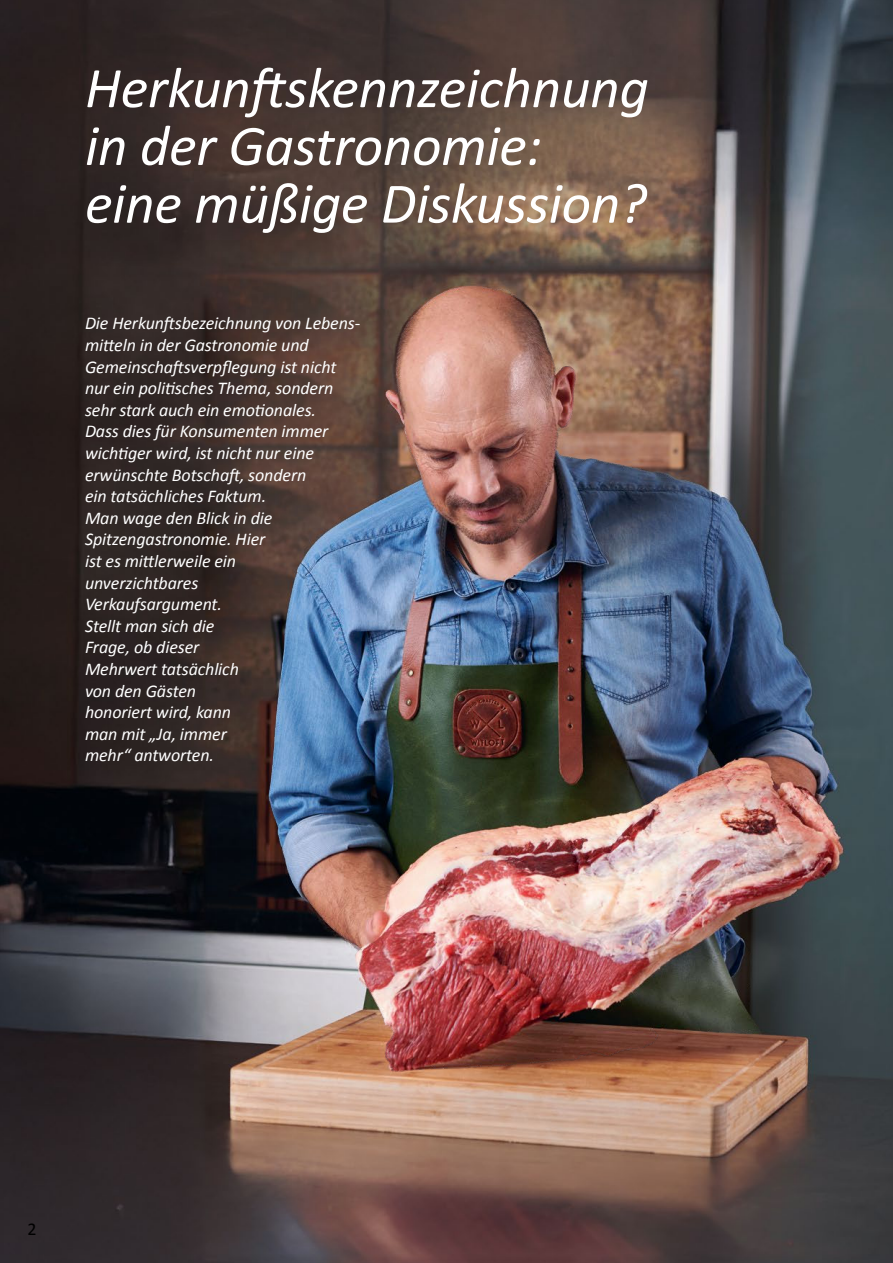
<style>
.page{position:relative;width:893px;height:1263px;background:#fff}
.page>*{position:absolute;margin:0;border:0;box-sizing:border-box;transform-origin:0 0}
.t1{font:italic 57.75px/57.8px "Calibri";letter-spacing:-.005em;color:#fff}
.t2{font:italic 18px/21.6px "Calibri";letter-spacing:-.005em;color:#fff}
.t3{font:18px "Calibri";color:#000}
</style>
<div class="page">
<img style="left:0;top:0;width:893px;height:1263px">
<img style="left:395px;top:283px;width:76px;height:71px">
<h1 class="t1" style="left:85px;top:57px;width:565px">Herkunftskennzeichnung in der Gastronomie: eine müßige Diskussion?</h1>
<p class="t2" style="left:85px;top:312px;width:277px">Die Herkunftsbezeichnung von Lebens&shy;mitteln in der Gastronomie und<br>Gemein schaftsverpflegung ist nicht nur ein politisches Thema, sondern sehr stark auch ein emotionales.<br>Dass dies für Konsumenten immer wichtiger wird, ist nicht nur eine erwünschte Botschaft, sondern<br>ein tatsächliches Faktum.<br>Man wage den Blick in die<br>Spitzengastronomie. Hier<br>ist es mittlerweile ein<br>unverzichtbares<br>Verkaufs argument.<br>Stellt man sich die<br>Frage, ob dieser<br>Mehrwert tatsächlich<br>von den Gästen<br>honoriert wird, kann<br>man mit „Ja, immer<br>mehr“ antworten.</p>
<p class="t3" style="left:28px;top:1218px;width:11px">2</p>
</div>
